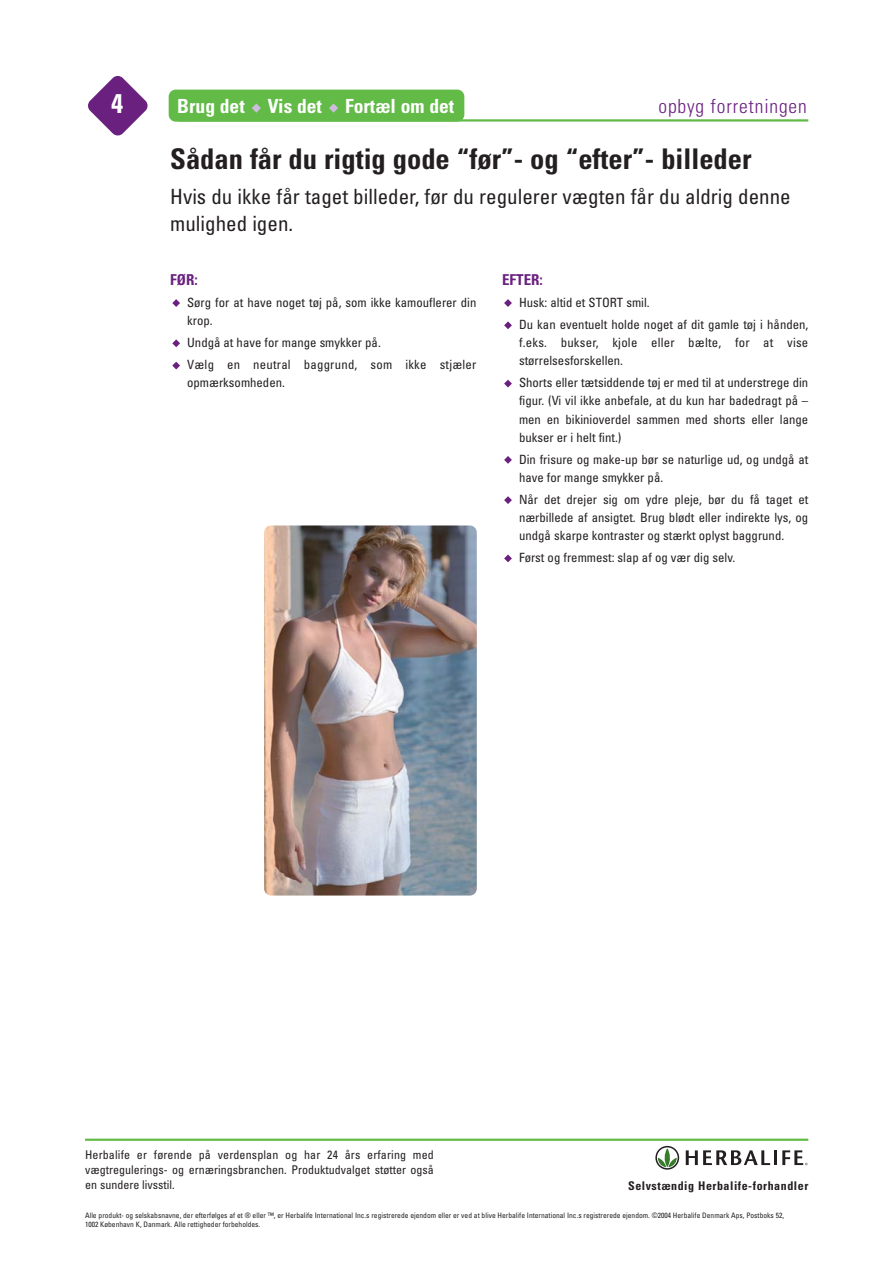
<style>
.page{position:relative;width:893px;height:1262px;background:#fff}
.page>*{position:absolute;margin:0;border:0;box-sizing:border-box;transform-origin:0 0}
.t1{font:700 condensed 28.5px "Univers";color:#231f20}
.t2{font:700 condensed 27px "Univers";color:#fff}
.t3{font:condensed 21px/27px "Univers";color:#231f20}
.t4{font:700 condensed 19.5px "Univers";color:#fff}
.t5{font:300 condensed 19.5px "Univers";letter-spacing:.045em;color:#69207e}
.t6{font:700 condensed 15px "Univers";color:#69207e}
.t7{font:condensed 12.75px/18px "Univers";color:#231f20}
.t8{font:condensed 12.75px/22.2px "Univers";letter-spacing:.02em;color:#231f20}
.t9{font:condensed 12px/15px "Univers";color:#231f20;text-align:justify}
.t10{font:700 condensed 12px "Univers";letter-spacing:.045em;color:#231f20}
.t11{font:condensed 7.5px/9px "Univers";color:#231f20}
</style>
<div class="page">
<div style="left:169px;top:90px;width:295px;height:32px;background:#61bb46;border-radius:7px"></div>
<svg style="left:329px;top:103px;width:9px;height:10px"></svg>
<svg style="left:252px;top:103px;width:9px;height:10px"></svg>
<svg style="left:504px;top:554px;width:8px;height:8px"></svg>
<svg style="left:504px;top:496px;width:8px;height:8px"></svg>
<svg style="left:504px;top:456px;width:8px;height:8px"></svg>
<svg style="left:504px;top:380px;width:8px;height:7px"></svg>
<svg style="left:504px;top:321px;width:8px;height:8px"></svg>
<svg style="left:504px;top:299px;width:8px;height:8px"></svg>
<svg style="left:172px;top:362px;width:8px;height:7px"></svg>
<svg style="left:172px;top:339px;width:8px;height:8px"></svg>
<svg style="left:172px;top:299px;width:8px;height:8px"></svg>
<hr style="left:178px;top:119px;width:630px;height:3px;background:#61bb46">
<svg style="left:88px;top:76px;width:60px;height:60px"></svg>
<img style="left:264px;top:525px;width:213px;height:370px;border-radius:7px">
<svg style="left:685px;top:1150px;width:12px;height:15px"></svg>
<svg style="left:703px;top:1150px;width:67px;height:15px"></svg>
<hr style="left:774px;top:1150px;width:3px;height:15px;background:#231f20">
<svg style="left:782px;top:1150px;width:25px;height:15px"></svg>
<svg style="left:655px;top:1145px;width:24px;height:24px"></svg>
<hr style="left:85px;top:1138px;width:723px;height:2px;background:#61bb46">
<h2 class="t2" style="left:111px;top:94px;width:13px">4</h2>
<h3 class="t5" style="left:658px;top:99px;width:150px">opbyg forretningen</h3>
<h3 class="t4" style="left:177px;top:99px;width:278px">Brug det Vis det Fortæl om det</h3>
<h1 class="t1" style="left:170px;top:149px;width:583px">Sådan får du rigtig gode “før”- og “efter”- billeder</h1>
<h3 class="t3" style="left:170px;top:185px;width:622px">Hvis du ikke får taget billeder, før du regulerer vægten får du aldrig denne mulighed igen.</h3>
<p class="t6" style="left:170px;top:274px;width:29px">FØR:</p>
<p class="t7" style="left:187px;top:294px;width:291px">Sørg for at have noget tøj på, som ikke kamouflerer din krop.</p>
<p class="t8" style="left:187px;top:333px;width:291px">Undgå at have for mange smykker på.<br>Vælg en neutral baggrund, som ikke stjæler</p>
<p class="t7" style="left:187px;top:375px;width:99px">opmærksomheden.</p>
<p class="t6" style="left:502px;top:274px;width:42px">EFTER:</p>
<p class="t7" style="left:519px;top:292px;width:291px;line-height:22.2px">Husk: altid et STORT smil.<br>Du kan eventuelt holde noget af dit gamle tøj i hånden,</p>
<p class="t8" style="left:519px;top:335px;width:291px;line-height:18px">f.eks. bukser, kjole eller bælte, for at vise størrelsesforskellen.</p>
<p class="t7" style="left:519px;top:375px;width:291px;text-align:justify">Shorts eller tætsiddende tøj er med til at understrege din figur. (Vi vil ikke anbefale, at du kun har badedragt på – men en bikinioverdel sammen med shorts eller lange bukser er i helt fint.)</p>
<p class="t7" style="left:519px;top:451px;width:291px">Din frisure og make-up bør se naturlige ud, og undgå at have for mange smykker på.</p>
<p class="t7" style="left:519px;top:491px;width:291px;text-align:justify">Når det drejer sig om ydre pleje, bør du få taget et nærbillede af ansigtet. Brug blødt eller indirekte lys, og undgå skarpe kontraster og stærkt oplyst baggrund.</p>
<p class="t7" style="left:519px;top:550px;width:218px">Først og fremmest: slap af og vær dig selv.</p>
<p class="t9" style="left:85px;top:1148px;width:350px">Herbalife er førende på verdensplan og har 24 års erfaring med vægtregulerings- og ernæringsbranchen. Produktudvalget støtter også en sundere livsstil.</p>
<p class="t11" style="left:85px;top:1211px;width:700px">Alle produkt- og selskabsnavne, der efterfølges af et ® eller ™, er Herbalife International Inc.s registrerede ejendom eller er ved at blive Herbalife International Inc.s registrerede ejendom. ©2004 Herbalife Denmark Aps, Postboks 52,<br>1002 København K, Danmark. Alle rettigheder forbeholdes.</p>
<p class="t10" style="left:628px;top:1181px;width:182px">Selvstændig Herbalife-forhandler</p>
</div>
